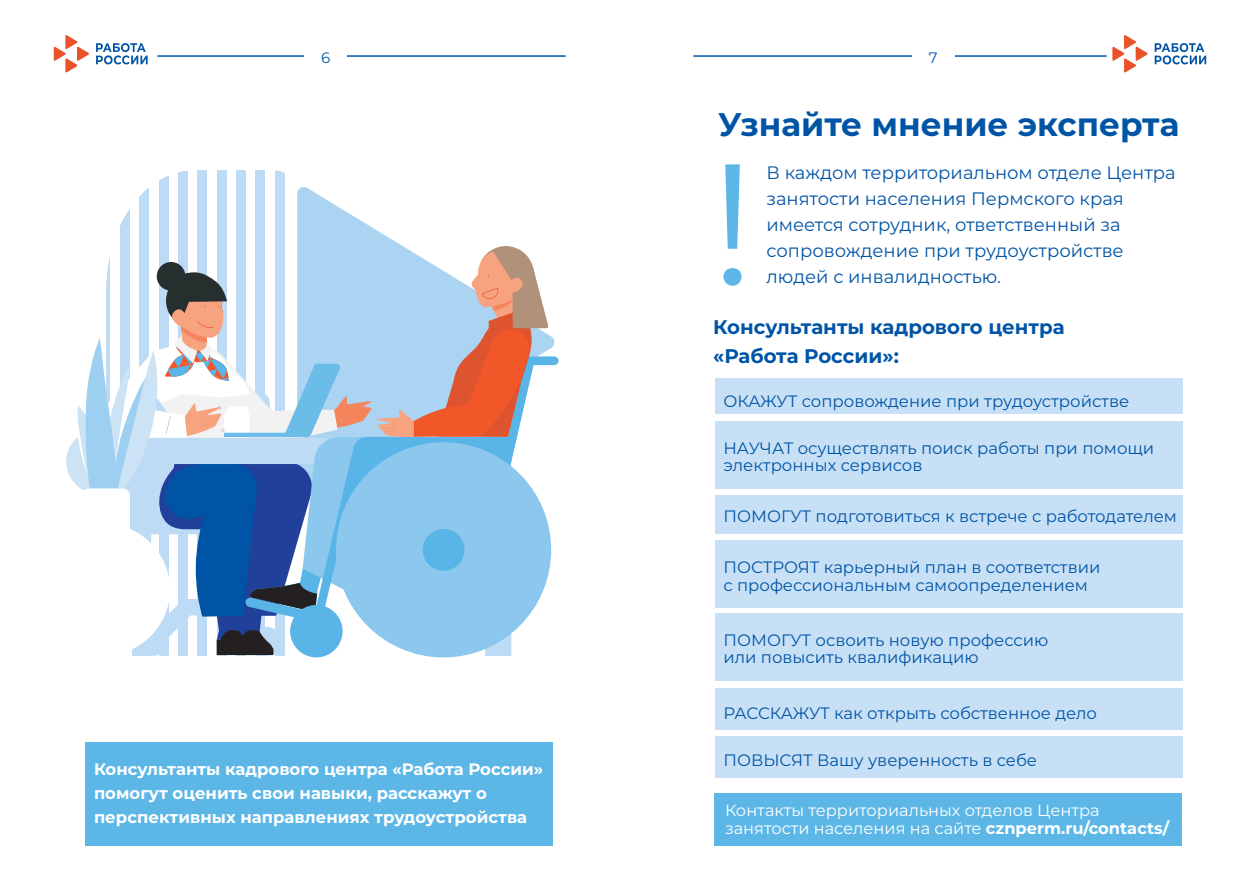
<style>
.page{position:relative;width:1259px;height:893px;background:#fff}
.page>*{position:absolute;margin:0;border:0;box-sizing:border-box;transform-origin:0 0}
.t1{font:172.2px "Montserrat";color:#5cb7e7}
.t2{font:700 32.7px "Montserrat";color:#0054a6}
.t3{font:700 19.8px/28.5px "Montserrat";color:#0054a6}
.t4{font:18px/26px "Montserrat";color:#0054a6}
.t5{font:16.5px/17.4px "Montserrat";color:#0054a6}
.t6{font:700 16.5px/23.9px "Montserrat";color:#fff}
.t7{font:16.2px/18.3px "Montserrat";color:#fff}
.t8{font:15px "Montserrat";color:#0054a6}
.s1{font-weight:700}
</style>
<div class="page">
<div style="left:714px;top:736px;width:468px;height:42px;background:#c7e0f5"></div>
<div style="left:714px;top:688px;width:468px;height:41px;background:#c7e0f5"></div>
<div style="left:714px;top:421px;width:468px;height:67px;background:#c7e0f5"></div>
<div style="left:714px;top:495px;width:468px;height:39px;background:#c7e0f5"></div>
<div style="left:714px;top:540px;width:468px;height:67px;background:#c7e0f5"></div>
<div style="left:714px;top:614px;width:468px;height:67px;background:#c7e0f5"></div>
<div style="left:714px;top:379px;width:468px;height:35px;background:#c7e0f5"></div>
<div style="left:714px;top:794px;width:467px;height:52px;background:#5cb7e7"></div>
<div style="left:85px;top:742px;width:468px;height:104px;background:#5cb7e7"></div>
<svg style="left:66px;top:171px;width:482px;height:487px"></svg>
<hr style="left:224px;top:433px;width:81px;height:4px;background:#6bbde8">
<hr style="left:157px;top:55px;width:409px;height:2px;background:#0054a6">
<div style="left:304px;top:40px;width:43px;height:30px;background:#fff"></div>
<svg style="left:54px;top:35px;width:35px;height:38px"></svg>
<svg style="left:96px;top:43px;width:52px;height:21px"></svg>
<hr style="left:693px;top:55px;width:413px;height:2px;background:#0054a6">
<div style="left:912px;top:40px;width:42px;height:30px;background:#fff"></div>
<svg style="left:1112px;top:35px;width:35px;height:38px"></svg>
<svg style="left:1154px;top:43px;width:52px;height:21px"></svg>
<p class="t8" style="left:321px;top:47px;width:11px">6</p>
<p class="t8" style="left:928px;top:47px;width:10px">7</p>
<h2 class="t2" style="left:718px;top:101px;width:463px">Узнайте мнение эксперта</h2>
<h2 class="t2" style="left:727px;top:101px;width:463px">Узнайте мнение эксперта</h2>
<p class="t6" style="left:85px;top:757px;width:451px">Консультанты кадрового центра «Работа Рос ии» помогут оценить свои навыки, рас кажут о перспективных направлениях трудоустройства</p>
<p class="t6" style="left:94px;top:757px;width:451px">Консультанты кадрового центра «Работа России» помогут оценить свои навыки, расскажут о перспективных направлениях трудоустройства</p>
<h1 class="t1" style="left:718px;top:105px;width:46px">!</h1>
<p class="t4" style="left:766px;top:159px;width:411px">В каждом территориальном отделе Центра занятости населения Пермского края имеется сотрудник, ответственный за сопровождение при трудоустройстве людей с инвалидностью.</p>
<p class="t4" style="left:775px;top:159px;width:411px">В каждом территориальном отделе Центра занятости населения Пермского края имеется сотрудник, ответственный за сопровождение при трудоустройстве</p>
<p class="t4" style="left:775px;top:263px;width:236px">людей с инвалидностью.</p>
<p class="t3" style="left:713px;top:312px;width:353px">Консультанты кадрового центра «Работа России»:</p>
<p class="t5" style="left:723px;top:392px;width:407px">ОКАЖУТ сопровождение при трудоустройстве</p>
<p class="t5" style="left:723px;top:438px;width:432px">НАУЧАТ осуществлять поиск работы при помощи электронных сервисов</p>
<p class="t5" style="left:723px;top:507px;width:455px">ПОМОГУТ подготовиться к встрече с работодателем</p>
<p class="t5" style="left:723px;top:558px;width:378px">ПОСТРОЯТ карьерный план в соответствии с профес иональным самоопределением</p>
<p class="t5" style="left:723px;top:631px;width:326px">ПОМОГУТ освоить новую профес ию или повысить квалификацию</p>
<p class="t5" style="left:723px;top:704px;width:375px">РАССКАЖУТ как открыть собственное дело</p>
<p class="t5" style="left:723px;top:751px;width:315px">ПОВЫСЯТ Вашу уверенность в себе</p>
<p class="t3" style="left:722px;top:312px;width:353px">Консультанты кадрового центра «Работа России»:</p>
<p class="t5" style="left:732px;top:392px;width:407px">ОКАЖУТ сопровождение при трудоустройстве</p>
<p class="t5" style="left:732px;top:438px;width:432px">НАУЧАТ осуществлять поиск работы при помощи электронных сервисов</p>
<p class="t5" style="left:732px;top:507px;width:455px">ПОМОГУТ подготовиться к встрече с работодателем</p>
<p class="t5" style="left:732px;top:558px;width:378px">ПОСТРОЯТ карьерный план в соответствии с профессиональным самоопределением</p>
<p class="t5" style="left:732px;top:631px;width:326px">ПОМОГУТ освоить новую профессию или повысить квалификацию</p>
<p class="t5" style="left:732px;top:704px;width:375px">РАССКАЖУТ как открыть собственное дело</p>
<p class="t5" style="left:732px;top:751px;width:315px">ПОВЫСЯТ Вашу уверенность в себе</p>
<p class="t7" style="left:725px;top:801px;width:446px">Контакты территориальных отделов Центра занятости населения на сайте <span class="s1">cznperm.ru/contacts/</span></p>
<p class="t7" style="left:733px;top:801px;width:446px">Контакты территориальных отделов Центра занятости населения на сайте <span class="s1">cznperm.ru/contacts/</span></p>
</div>
